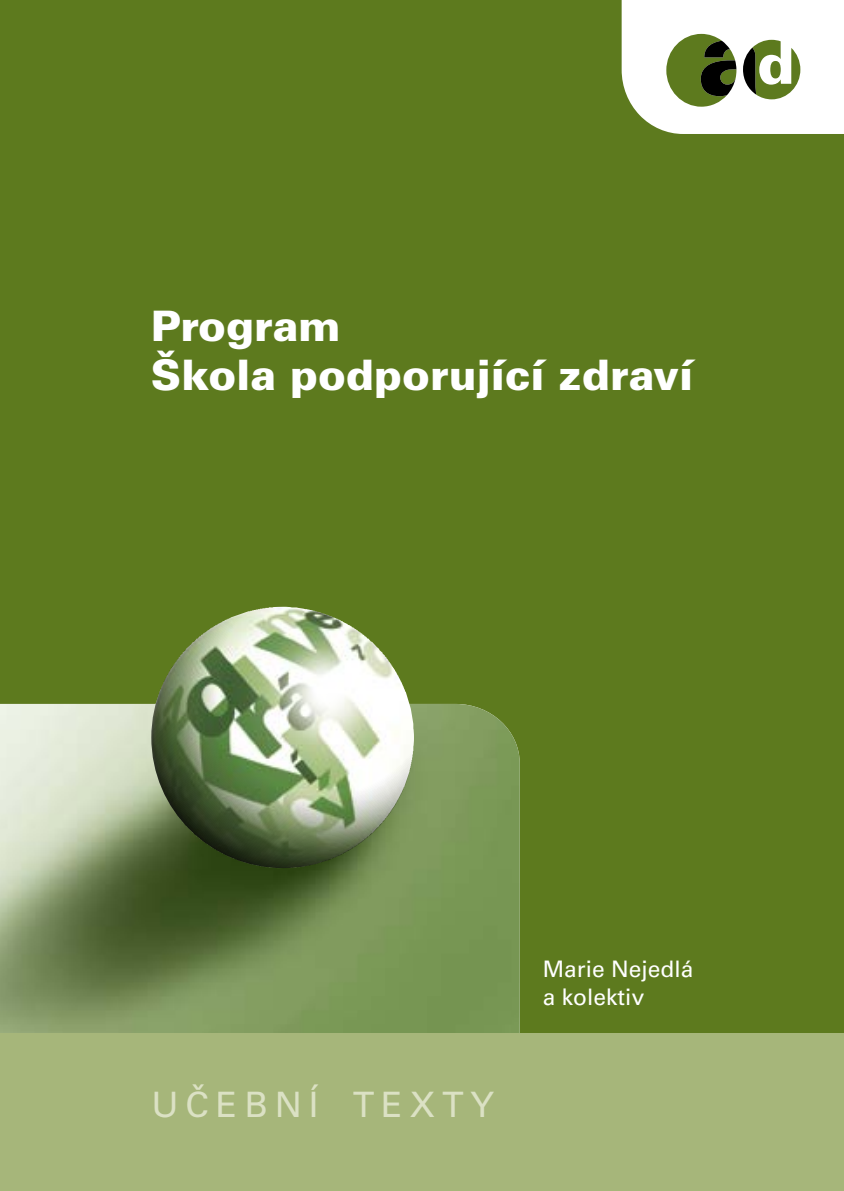
<style>
.page{position:relative;width:844px;height:1191px;background:#fff}
.page>*{position:absolute;margin:0;border:0;box-sizing:border-box;transform-origin:0 0}
.t1{font:900 42px/49px "Univers CE";color:#fff}
.t2{font:35px "Univers CE";letter-spacing:.2em;color:#dbe1c4}
.t3{font:22.75px/28px "Univers CE";color:#fff}
</style>
<div class="page">
<div style="left:0;top:0;width:843px;height:1056px;background:#5d7a1e"></div>
<img style="left:0;top:704px;width:519px;height:329px">
<img style="left:151px;top:607px;width:120px;height:212px">
<div style="left:0;top:1033px;width:843px;height:158px;background:#a6b67a"></div>
<svg style="left:151px;top:607px;width:263px;height:261px;background:#9dac8e"></svg>
<svg style="left:621px;top:0;width:222px;height:134px"></svg>
<p class="t1" style="left:151px;top:303px;width:543px">Program<br>Škola podporující zdraví</p>
<p class="t2" style="left:151px;top:1083px;width:344px">UČEBNÍ TEXTY</p>
<p class="t3" style="left:542px;top:956px;width:152px">Marie Nejedlá a kolektiv</p>
</div>
